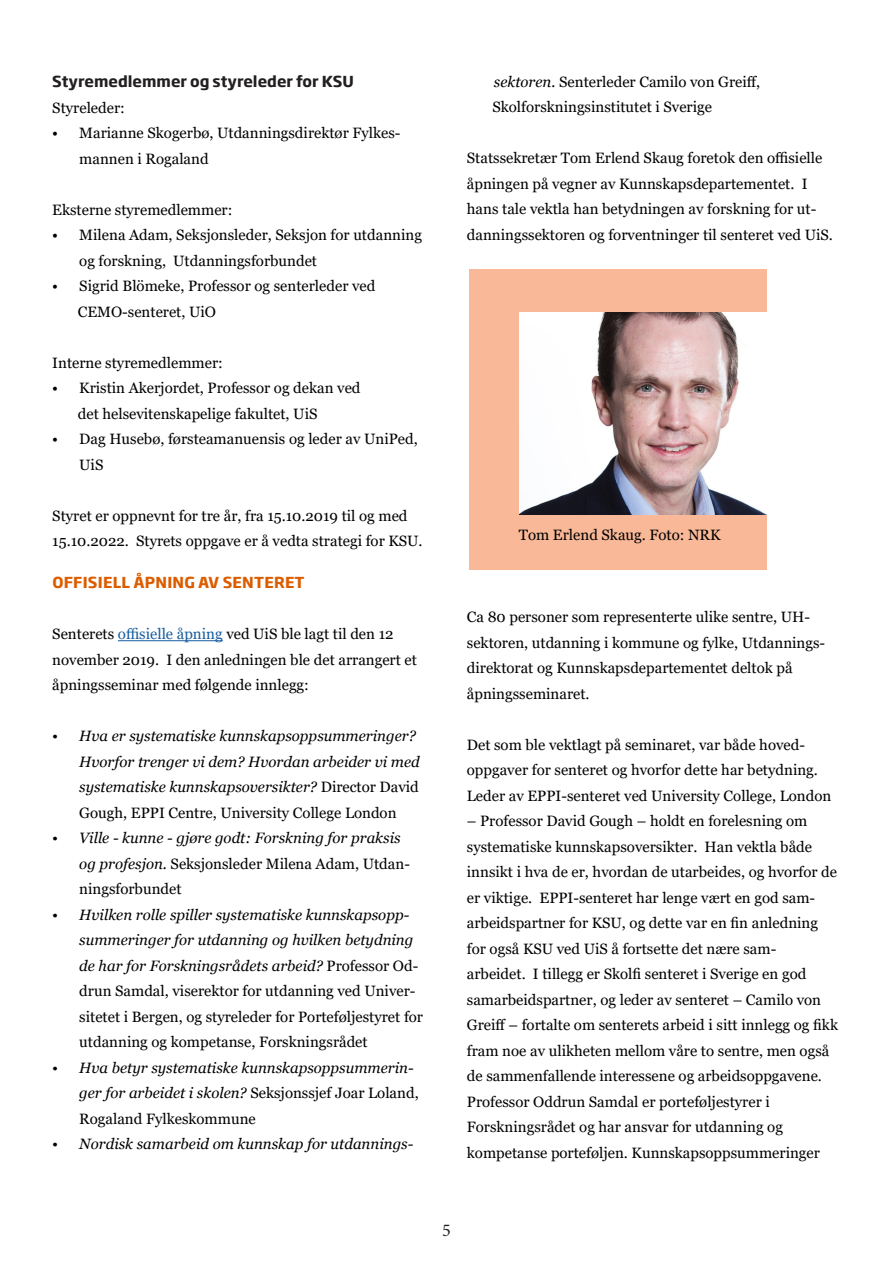
<style>
.page{position:relative;width:893px;height:1263px;background:#fff}
.page>*{position:absolute;margin:0;border:0;box-sizing:border-box;transform-origin:0 0}
.t1{font:18px "Minion Pro";color:#231f20}
.Avsnittsmal_5{font:15px/25.5px "Georgia";color:#000002}
.t2{font:italic 15px/25.5px "Georgia";color:#000002}
.Avsnittsmal_4{font:700 15px "Soho Gothic Std";color:#231f20}
.Avsnittsmal_4-2{font:700 15px "Soho Gothic Std";letter-spacing:.015em;color:#db5d00}
.t3{font:15px "Georgia";color:#000}
.Avsnittsmal_3{font:15px "Georgia";color:#000002}
.s1{color:#175d9e}
.s2{font-style:normal}
.s3{font-style:italic}
</style>
<div class="page">
<hr style="left:118px;top:640px;width:105px;height:1px;background:#175d9e">
<div style="left:469px;top:269px;width:297px;height:301px;background:#f9b897"></div>
<img style="left:520px;top:312px;width:246px;height:202px">
<p class="Avsnittsmal_4" style="left:52px;top:72px;width:303px">Styremedlemmer og styreleder for KSU</p>
<p class="Avsnittsmal_3" style="left:52px;top:99px;width:74px">Styreleder:</p>
<p class="Avsnittsmal_5" style="left:79px;top:121px;width:323px;text-indent:-27px">• Marianne Skogerbø, Utdanningsdirektør Fylkes&shy;mannen i Rogaland</p>
<p class="Avsnittsmal_5" style="left:52px;top:197px;width:182px">Eksterne styremedlemmer:</p>
<p class="Avsnittsmal_5" style="left:79px;top:223px;width:344px;text-indent:-27px">• Milena Adam, Seksjonsleder, Seksjon for utdanning og forskning, Utdanningsforbundet</p>
<p class="Avsnittsmal_5" style="left:52px;top:274px;width:325px">• Sigrid Blömeke, Professor og senterleder ved</p>
<p class="Avsnittsmal_5" style="left:78px;top:299px;width:140px">CEMO-senteret, UiO</p>
<p class="Avsnittsmal_5" style="left:52px;top:350px;width:172px">Interne styremedlemmer:</p>
<p class="Avsnittsmal_5" style="left:52px;top:376px;width:310px">• Kristin Akerjordet, Professor og dekan ved</p>
<p class="Avsnittsmal_5" style="left:78px;top:401px;width:241px">det helsevitenskapelige fakultet, UiS</p>
<p class="Avsnittsmal_5" style="left:79px;top:427px;width:340px;text-indent:-27px">• Dag Husebø, førsteamanuensis og leder av UniPed,<br>UiS</p>
<p class="Avsnittsmal_5" style="left:52px;top:503px;width:372px">Styret er oppnevnt for tre år, fra 15.10.2019 til og med<br>15.10.2022. Styrets oppgave er å vedta strategi for KSU.</p>
<p class="Avsnittsmal_4-2" style="left:52px;top:573px;width:254px">OFFISIELL ÅPNING AV SENTERET</p>
<p class="Avsnittsmal_5" style="left:52px;top:622px;width:366px">Senterets <span class="s1">offisielle åpning</span> ved UiS ble lagt til den 12 november 2019. I den anledningen ble det arrangert et åpningsseminar med følgende innlegg:</p>
<p class="t2" style="left:79px;top:724px;width:342px;text-indent:-27px">• Hva er systematiske kunnskapsoppsummeringer?<br>Hvorfor trenger vi dem? Hvordan arbeider vi med systematiske kunnskapsoversikter? <span class="s2">Director David Gough, EPPI Centre, University College London</span></p>
<p class="t2" style="left:79px;top:826px;width:332px;text-indent:-27px">• Ville - kunne - gjøre godt: Forskning for praksis og profesjon. <span class="s2">Seksjonsleder Milena Adam, Utdan&shy;ningsforbundet</span></p>
<p class="Avsnittsmal_5" style="left:79px;top:902px;width:345px;text-indent:-27px"><span class="s3">• Hvilken rolle spiller systematiske kunnskapsopp&shy;summeringer for utdanning og hvilken betydning de har for Forskningsrådets arbeid?</span> Professor Od&shy;drun Samdal, viserektor for utdanning ved Univer&shy;sitetet i Bergen, og styreleder for Porteføljestyret for utdanning og kompetanse, Forskningsrådet</p>
<p class="t2" style="left:79px;top:1055px;width:341px;text-indent:-27px">• Hva betyr systematiske kunnskapsoppsummerin&shy;ger for arbeidet i skolen? <span class="s2">Seksjonssjef Joar Loland,<br>Rogaland Fylkeskommune</span></p>
<p class="t2" style="left:52px;top:1132px;width:363px">• Nordisk samarbeid om kunnskap for utdannings-</p>
<p class="Avsnittsmal_5" style="left:494px;top:69px;width:268px"><span class="s3">sektoren.</span> Senterleder Camilo von Greiff,</p>
<p class="Avsnittsmal_5" style="left:492px;top:95px;width:221px">Skolforskningsinstitutet i Sverige</p>
<p class="Avsnittsmal_5" style="left:467px;top:146px;width:367px">Statssekretær Tom Erlend Skaug foretok den offisielle åpningen på vegner av Kunnskapsdepartementet. I hans tale vektla han betydningen av forskning for ut&shy;danningssektoren og forventninger til senteret ved UiS.</p>
<p class="t3" style="left:519px;top:525px;width:203px">Tom Erlend Skaug. Foto: NRK</p>
<p class="Avsnittsmal_5" style="left:467px;top:605px;width:345px">Ca 80 personer som representerte ulike sentre, UH-</p>
<p class="Avsnittsmal_5" style="left:467px;top:630px;width:360px">sektoren, utdanning i kommune og fylke, Utdannings-</p>
<p class="Avsnittsmal_5" style="left:467px;top:656px;width:327px">direktorat og Kunnskapsdepartementet deltok på</p>
<p class="Avsnittsmal_5" style="left:467px;top:681px;width:124px">åpningsseminaret.</p>
<p class="Avsnittsmal_5" style="left:467px;top:732px;width:340px">Det som ble vektlagt på seminaret, var både hoved-</p>
<p class="Avsnittsmal_5" style="left:467px;top:758px;width:366px">oppgaver for senteret og hvorfor dette har betydning.<br>Leder av EPPI-senteret ved University College, London</p>
<p class="Avsnittsmal_5" style="left:467px;top:809px;width:372px">– Professor David Gough – holdt en forelesning om systematiske kunnskapsoversikter. Han vektla både innsikt i hva de er, hvordan de utarbeides, og hvorfor de er viktige. EPPI-senteret har lenge vært en god sam-</p>
<p class="Avsnittsmal_5" style="left:467px;top:911px;width:353px">arbeidspartner for KSU, og dette var en fin anledning for også KSU ved UiS å fortsette det nære sam-</p>
<p class="Avsnittsmal_5" style="left:467px;top:962px;width:373px">arbeidet. I tillegg er Skolfi senteret i Sverige en god samarbeidspartner, og leder av senteret – Camilo von Greiff – fortalte om senterets arbeid i sitt innlegg og fikk fram noe av ulikheten mellom våre to sentre, men også de sammenfallende interessene og arbeidsoppgavene.</p>
<p class="Avsnittsmal_5" style="left:467px;top:1089px;width:318px">Professor Oddrun Samdal er porteføljestyrer i<br>Forskningsrådet og har ansvar for utdanning og</p>
<p class="Avsnittsmal_5" style="left:467px;top:1140px;width:355px">kompetanse porteføljen. Kunnskapsoppsummeringer</p>
<p class="t1" style="left:442px;top:1218px;width:10px">5</p>
</div>
